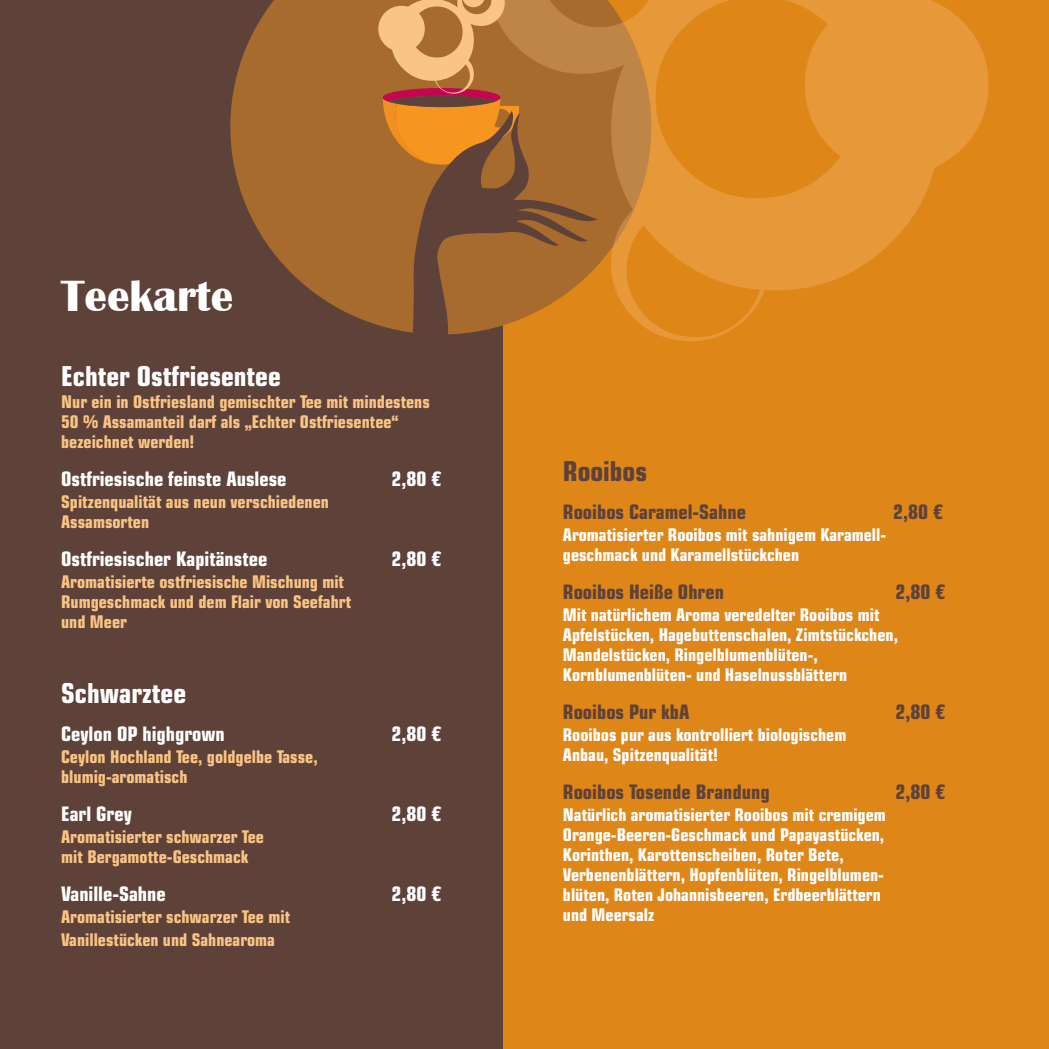
<style>
.page{position:relative;width:1049px;height:1049px;background:#fff}
.page>*{position:absolute;margin:0;border:0;box-sizing:border-box;transform-origin:0 0}
.t1{font:700 45px "Britannic";color:#fff}
.t2{font:700 condensed 27.5px "Eurostile LT Std";color:#fff}
.t3{font:700 condensed 27.5px "Eurostile LT Std";color:#5e4239}
.t4{font:700 condensed 20px "Eurostile LT Std";color:#fff}
.t5{font:700 condensed 20px "Eurostile LT Std";color:#5e4239}
.t6{font:700 condensed 17.5px/20px "Eurostile LT Std";color:#fff}
.t7{font:700 condensed 17.5px/20px "Eurostile LT Std";color:#fac484}
</style>
<div class="page">
<div style="left:1003px;top:0;width:46px;height:1049px;background:#df8619"></div>
<div style="left:0;top:0;width:503px;height:1049px;background:#5e4239"></div>
<div style="left:503px;top:0;width:503px;height:1049px;background:#df8619"></div>
<svg style="left:230px;top:0;width:148px;height:325px;fill:#a76b2d"></svg>
<svg style="left:597px;top:0;width:391px;height:341px"></svg>
<svg style="left:378px;top:0;width:219px;height:335px"></svg>
<h1 class="t1" style="left:61px;top:270px;width:174px">Teekarte</h1>
<h2 class="t2" style="left:61px;top:359px;width:221px">Echter Ostfriesentee</h2>
<p class="t7" style="left:61px;top:392px;width:370px">Nur ein in Ostfriesland gemischter Tee mit mindestens<br>50 % Assamanteil darf als „Echter Ostfriesentee“ bezeichnet werden!</p>
<p class="t4" style="left:61px;top:466px;width:227px">Ostfriesische feinste Auslese</p>
<p class="t4" style="left:391px;top:466px;width:51px">2,80 €</p>
<p class="t7" style="left:61px;top:492px;width:269px">Spitzenqualität aus neun verschiedenen<br>Assamsorten</p>
<p class="t4" style="left:61px;top:546px;width:208px">Ostfriesischer Kapitänstee</p>
<p class="t4" style="left:391px;top:546px;width:51px">2,80 €</p>
<p class="t7" style="left:61px;top:572px;width:291px">Aromatisierte ostfriesische Mischung mit<br>Rumgeschmack und dem Flair von Seefahrt und Meer</p>
<h2 class="t2" style="left:61px;top:677px;width:126px">Schwarztee</h2>
<p class="t4" style="left:61px;top:721px;width:165px">Ceylon OP highgrown</p>
<p class="t4" style="left:391px;top:721px;width:51px">2,80 €</p>
<p class="t7" style="left:61px;top:747px;width:258px">Ceylon Hochland Tee, goldgelbe Tasse, blumig-aromatisch</p>
<p class="t4" style="left:61px;top:801px;width:72px">Earl Grey</p>
<p class="t4" style="left:391px;top:801px;width:51px">2,80 €</p>
<p class="t7" style="left:61px;top:827px;width:204px">Aromatisierter schwarzer Tee mit Bergamotte-Geschmack</p>
<p class="t4" style="left:61px;top:881px;width:106px">Vanille-Sahne</p>
<p class="t4" style="left:391px;top:881px;width:51px">2,80 €</p>
<p class="t7" style="left:61px;top:906px;width:230px;line-height:22.5px">Aromatisierter schwarzer Tee mit<br>Vanillestücken und Sahnearoma</p>
<h2 class="t3" style="left:563px;top:455px;width:86px">Rooibos</h2>
<p class="t5" style="left:563px;top:499px;width:185px">Rooibos Caramel-Sahne</p>
<p class="t5" style="left:893px;top:499px;width:51px">2,80 €</p>
<p class="t6" style="left:563px;top:525px;width:325px">Aromatisierter Rooibos mit sahnigem Karamell&shy;geschmack und Karamellstückchen</p>
<p class="t5" style="left:563px;top:579px;width:163px">Rooibos Heiße Ohren</p>
<p class="t5" style="left:895px;top:579px;width:51px">2,80 €</p>
<p class="t6" style="left:563px;top:605px;width:337px">Mit natürlichem Aroma veredelter Rooibos mit Apfelstücken, Hagebuttenschalen, Zimtstückchen, Mandelstücken, Ringelblumenblüten-, Kornblumenblüten- und Haselnussblättern</p>
<p class="t5" style="left:563px;top:699px;width:128px">Rooibos Pur kbA</p>
<p class="t5" style="left:895px;top:699px;width:51px">2,80 €</p>
<p class="t6" style="left:563px;top:725px;width:285px">Rooibos pur aus kontrolliert biologischem<br>Anbau, Spitzenqualität!</p>
<p class="t5" style="left:563px;top:779px;width:208px">Rooibos Tosende Brandung</p>
<p class="t5" style="left:895px;top:779px;width:51px">2,80 €</p>
<p class="t6" style="left:563px;top:805px;width:324px">Natürlich aromatisierter Rooibos mit cremigem Orange-Beeren-Geschmack und Papayastücken, Korinthen, Karottenscheiben, Roter Bete, Verbenenblättern, Hopfenblüten, Ringelblumen&shy;blüten, Roten Johannisbeeren, Erdbeerblättern und Meersalz</p>
</div>
